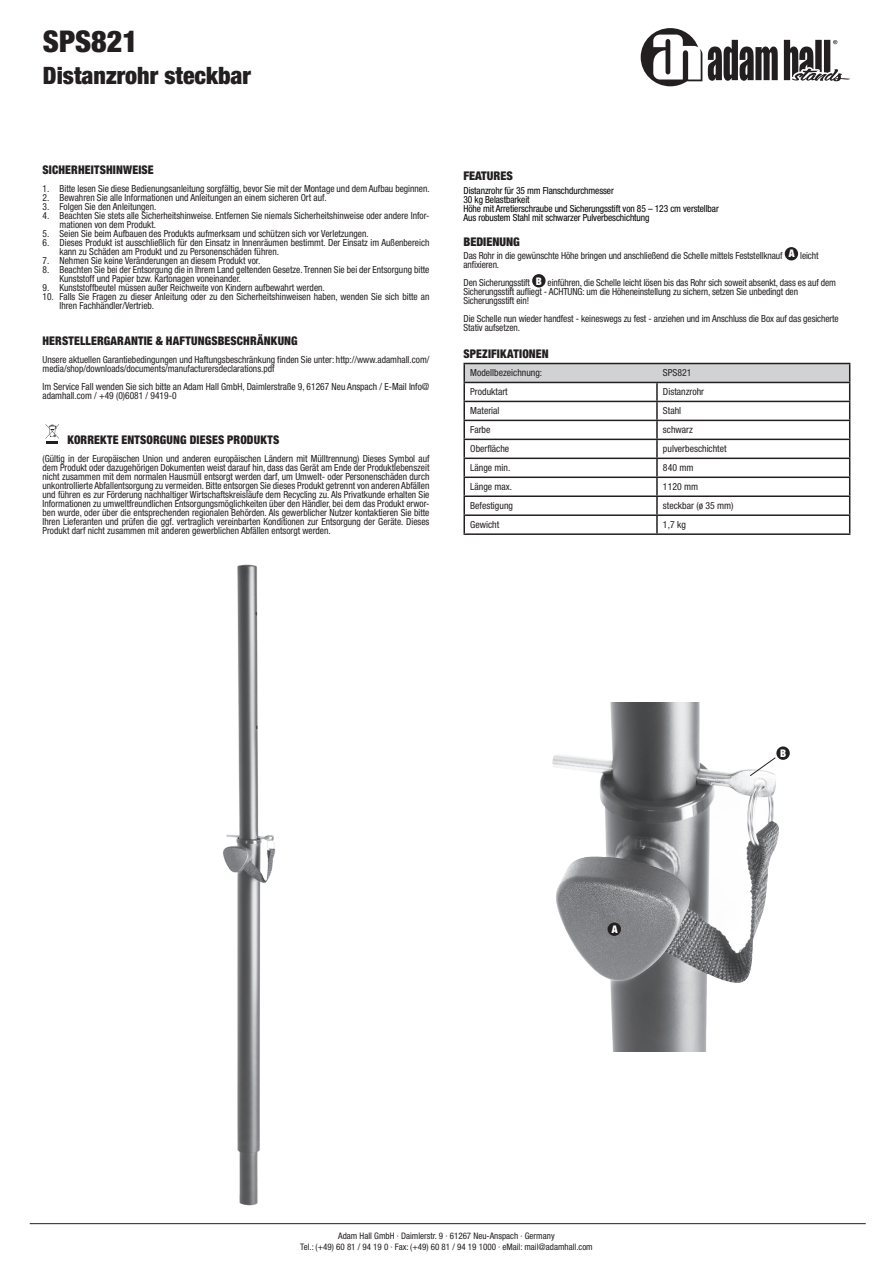
<style>
.page{position:relative;width:893px;height:1263px;background:#fff}
.page>*{position:absolute;margin:0;border:0;box-sizing:border-box;transform-origin:0 0}
.t1{font:900 condensed 30px "Helvetica Neue LT Pro";color:#231f20}
.t2{font:900 condensed 24px "Helvetica Neue LT Pro";color:#231f20}
.t3{font:900 condensed 12px "Helvetica Neue LT Pro";letter-spacing:.015em;color:#231f20}
.t4{font:900 condensed 12px "Helvetica Neue LT Std";color:#231f20}
.t5{font:900 condensed 10.5px "Helvetica Neue LT Pro";color:#fff}
.t6{font:condensed 9.75px/9px "Helvetica Neue LT Pro";color:#231f20}
.t7{font:condensed 9.75px/9px "Helvetica Neue LT Std";letter-spacing:-.01em;color:#231f20}
.t8{font:condensed 9.75px/9px "Helvetica Neue LT Std";letter-spacing:-.01em;color:#000001}
.t9{font:condensed 9px/10.8px "Helvetica Neue LT Pro";color:#231f20;text-align:center}
</style>
<div class="page">
<hr style="left:30px;top:1223px;width:836px;height:1px;background:#231f20">
<svg style="left:708px;top:40px;width:70px;height:41px"></svg>
<svg style="left:784px;top:40px;width:66px;height:41px"></svg>
<svg style="left:641px;top:28px;width:61px;height:58px"></svg>
<svg style="left:46px;top:424px;width:13px;height:20px"></svg>
<div style="left:785px;top:247px;width:13px;height:13px;background:#231f20;border-radius:50%"></div>
<div style="left:532px;top:274px;width:14px;height:13px;background:#231f20;border-radius:50%"></div>
<hr style="left:463px;top:533px;width:194px;height:2px;background:#231f20">
<hr style="left:657px;top:533px;width:193px;height:2px;background:#231f20">
<svg style="left:463px;top:363px;width:387px;height:170px"></svg>
<hr style="left:463px;top:382px;width:194px;height:1px;background:#231f20">
<hr style="left:657px;top:382px;width:193px;height:1px;background:#231f20">
<img style="left:223px;top:564px;width:53px;height:642px">
<img style="left:552px;top:703px;width:237px;height:348px">
<div style="left:608px;top:922px;width:13px;height:14px;background:#231f20;border-radius:50%"></div>
<div style="left:776px;top:746px;width:14px;height:14px;background:#231f20;border-radius:50%"></div>
<svg style="left:749px;top:757px;width:27px;height:20px"></svg>
<h1 class="t1" style="left:43px;top:24px;width:97px">SPS821</h1>
<h2 class="t2" style="left:43px;top:61px;width:210px">Distanzrohr steckbar</h2>
<p class="t3" style="left:43px;top:162px;width:113px">SICHERHEITSHINWEISE</p>
<p class="t6" style="left:43px;top:184px;width:389px">1. Bitte lesen Sie diese Bedienungsanleitung sorgfältig, bevor Sie mit der Montage und dem Aufbau beginnen.</p>
<p class="t6" style="left:43px;top:193px;width:286px">2. Bewahren Sie alle Informationen und Anleitungen an einem sicheren Ort auf.</p>
<p class="t6" style="left:43px;top:202px;width:115px">3. Folgen Sie den Anleitungen.</p>
<p class="t6" style="left:60px;top:211px;width:371px;text-indent:-17px">4. Beachten Sie stets alle Sicherheitshinweise. Entfernen Sie niemals Sicherheitshinweise oder andere Infor&shy;mationen von dem Produkt.</p>
<p class="t6" style="left:43px;top:229px;width:328px">5. Seien Sie beim Aufbauen des Produkts aufmerksam und schützen sich vor Verletzungen.</p>
<p class="t6" style="left:60px;top:238px;width:371px;text-indent:-17px">6. Dieses Produkt ist ausschließlich für den Einsatz in Innenräumen bestimmt. Der Einsatz im Außenbereich kann zu Schäden am Produkt und zu Personenschäden führen.</p>
<p class="t6" style="left:43px;top:256px;width:219px">7. Nehmen Sie keine Veränderungen an diesem Produkt vor.</p>
<p class="t6" style="left:60px;top:265px;width:371px;text-indent:-17px">8. Beachten Sie bei der Entsorgung die in Ihrem Land geltenden Gesetze. Trennen Sie bei der Entsorgung bitte<br>Kunststoff und Papier bzw. Kartonagen voneinander.</p>
<p class="t6" style="left:43px;top:283px;width:284px">9. Kunststoffbeutel müssen außer Reichweite von Kindern aufbewahrt werden.</p>
<p class="t6" style="left:60px;top:292px;width:371px;text-indent:-17px">10. Falls Sie Fragen zu dieser Anleitung oder zu den Sicherheitshinweisen haben, wenden Sie sich bitte an<br>Ihren Fachhändler/Vertrieb.</p>
<p class="t3" style="left:43px;top:333px;width:257px">HERSTELLERGARANTIE &amp; HAFTUNGSBESCHRÄNKUNG</p>
<p class="t6" style="left:43px;top:355px;width:388px">Unsere aktuellen Garantiebedingungen und Haftungsbeschränkung finden Sie unter: http://www.adamhall.com/ media/shop/downloads/documents/manufacturersdeclarations.pdf</p>
<p class="t6" style="left:43px;top:382px;width:388px">Im Service Fall wenden Sie sich bitte an Adam Hall GmbH, Daimlerstraße 9, 61267 Neu Anspach / E-Mail Info@ adamhall.com / +49 (0)6081 / 9419-0</p>
<p class="t3" style="left:68px;top:432px;width:213px">KORREKTE ENTSORGUNG DIESES PRODUKTS</p>
<p class="t6" style="left:43px;top:454px;width:388px;text-align:justify">(Gültig in der Europäischen Union und anderen europäischen Ländern mit Mülltrennung) Dieses Symbol auf dem Produkt oder dazugehörigen Dokumenten weist darauf hin, dass das Gerät am Ende der Produktlebenszeit nicht zusammen mit dem normalen Hausmüll entsorgt werden darf, um Umwelt- oder Personenschäden durch unkontrollierte Abfallentsorgung zu vermeiden. Bitte entsorgen Sie dieses Produkt getrennt von anderen Abfällen und führen es zur Förderung nachhaltiger Wirtschaftskreisläufe dem Recycling zu. Als Privatkunde erhalten Sie Informationen zu umweltfreundlichen Entsorgungsmöglichkeiten über den Händler, bei dem das Produkt erwor&shy;ben wurde, oder über die entsprechenden regionalen Behörden. Als gewerblicher Nutzer kontaktieren Sie bitte Ihren Lieferanten und prüfen die ggf. vertraglich vereinbarten Konditionen zur Entsorgung der Geräte. Dieses Produkt darf nicht zusammen mit anderen gewerblichen Abfällen entsorgt werden.</p>
<p class="t4" style="left:463px;top:169px;width:51px">FEATURES</p>
<p class="t8" style="left:463px;top:186px;width:257px">Distanzrohr für 35 mm Flanschdurchmesser<br>30 kg Belastbarkeit<br>Höhe mit Arretierschraube und Sicherungsstift von 85 – 123 cm verstellbar Aus robustem Stahl mit schwarzer Pulverbeschichtung</p>
<p class="t4" style="left:463px;top:234px;width:58px">BEDIENUNG</p>
<p class="t7" style="left:463px;top:251px;width:357px">Das Rohr in die gewünschte Höhe bringen und anschließend die Schelle mittels Feststellknauf <sup>A</sup> leicht anfixieren.</p>
<p class="t7" style="left:463px;top:278px;width:374px">Den Sicherungsstift <sup>B</sup> einführen, die Schelle leicht lösen bis das Rohr sich soweit absenkt, dass es auf dem<br>Sicherungsstift aufliegt - ACHTUNG: um die Höheneinstellung zu sichern, setzen Sie unbedingt den<br>Sicherungsstift ein!</p>
<p class="t7" style="left:463px;top:314px;width:377px">Die Schelle nun wieder handfest - keineswegs zu fest - anziehen und im Anschluss die Box auf das gesicherte<br>Stativ aufsetzen.</p>
<p class="t3" style="left:463px;top:347px;width:87px">SPEZIFIKATIONEN</p>
<p class="t6" style="left:470px;top:368px;width:74px">Modellbezeichnung:</p>
<p class="t6" style="left:663px;top:368px;width:30px">SPS821</p>
<p class="t6" style="left:470px;top:387px;width:39px">Produktart</p>
<p class="t6" style="left:663px;top:387px;width:43px">Distanzrohr</p>
<p class="t6" style="left:470px;top:406px;width:31px">Material</p>
<p class="t6" style="left:663px;top:406px;width:20px">Stahl</p>
<p class="t6" style="left:470px;top:425px;width:22px">Farbe</p>
<p class="t6" style="left:663px;top:425px;width:31px">schwarz</p>
<p class="t6" style="left:470px;top:444px;width:40px">Oberfläche</p>
<p class="t6" style="left:663px;top:444px;width:65px">pulverbeschichtet</p>
<p class="t6" style="left:470px;top:463px;width:42px">Länge min.</p>
<p class="t6" style="left:663px;top:463px;width:32px">840 mm</p>
<p class="t6" style="left:470px;top:482px;width:44px">Länge max.</p>
<p class="t6" style="left:663px;top:482px;width:37px">1120 mm</p>
<p class="t6" style="left:470px;top:501px;width:44px">Befestigung</p>
<p class="t6" style="left:663px;top:501px;width:72px">steckbar (ø 35 mm)</p>
<p class="t6" style="left:470px;top:520px;width:31px">Gewicht</p>
<p class="t6" style="left:663px;top:520px;width:24px">1,7 kg</p>
<p class="t5" style="left:612px;top:923px;width:7px">A</p>
<p class="t5" style="left:780px;top:747px;width:8px">B</p>
<p class="t9" style="left:300px;top:1230px;width:294px">Adam Hall GmbH · Daimlerstr. 9 · 61267 Neu-Anspach · Germany<br>Tel.: (+49) 60 81 / 94 19 0 · Fax: (+49) 60 81 / 94 19 1000 · eMail: mail@adamhall.com</p>
</div>
